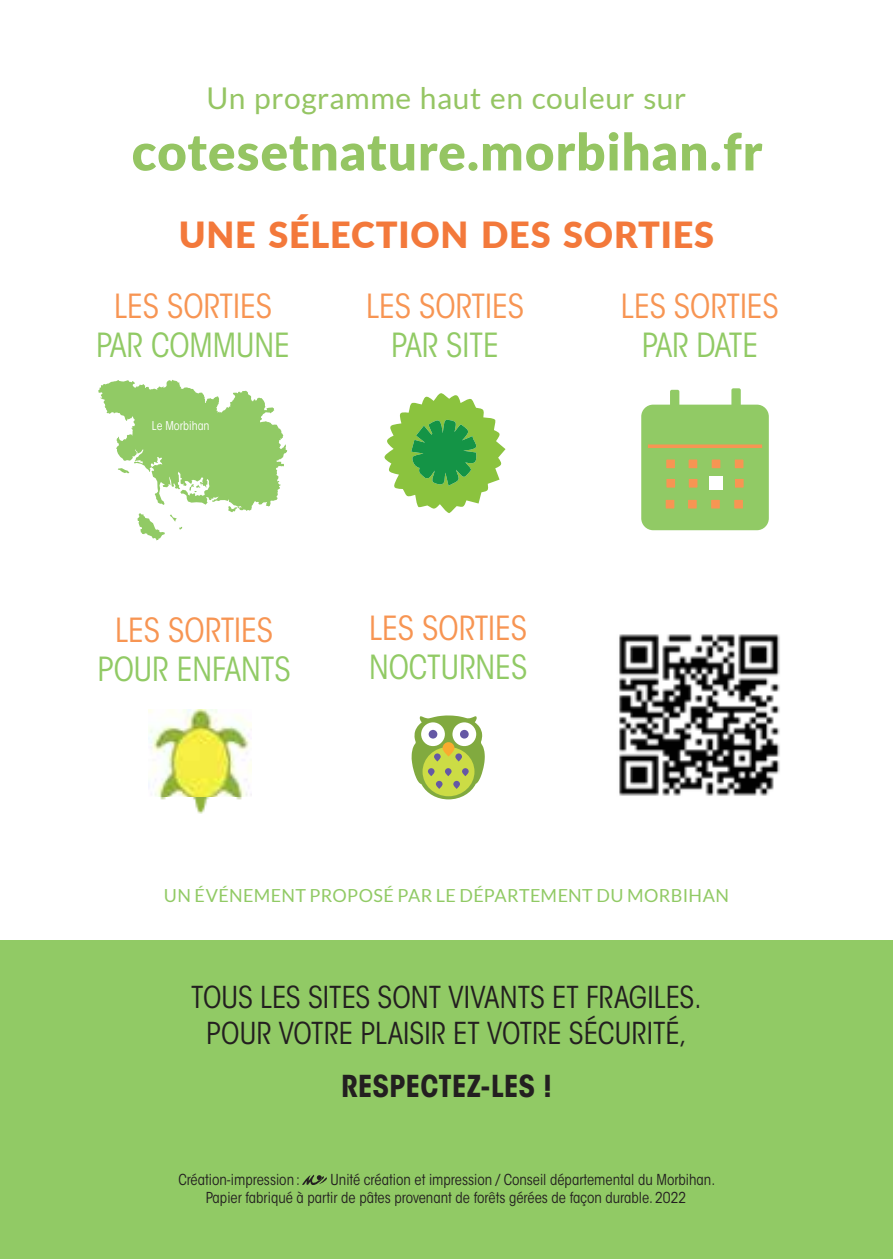
<style>
.page{position:relative;width:893px;height:1259px;background:#fff}
.page>*{position:absolute;margin:0;border:0;box-sizing:border-box;transform-origin:0 0}
.t1{font:900 51px "Lato";letter-spacing:.025em;color:#95c563}
.t2{font:900 36px "Lato";letter-spacing:.025em;color:#f3793b}
.t3{font:condensed 33px "ITC Avant Garde Std";color:#f79553}
.t4{font:condensed 33px "ITC Avant Garde Std";color:#91ca65}
.t5{font:condensed 30px/36px "ITC Avant Garde Std";color:#231f20;text-align:center}
.t6{font:30px "Lato";letter-spacing:.02em;color:#95c563}
.t7{font:700 condensed 30px "ITC Avant Garde Std";letter-spacing:-.005em;color:#231f20}
.t8{font:18px "Lato";letter-spacing:.02em;color:#91ca65}
.t9{font:condensed 15px/18px "ITC Avant Garde Std";color:#231f20}
.t10{font:condensed 12px "ITC Avant Garde Std";color:#fff}
</style>
<div class="page">
<div style="left:0;top:940px;width:893px;height:319px;background:#91ca65"></div>
<svg style="left:412px;top:715px;width:73px;height:84px"></svg>
<div style="left:460px;top:730px;width:9px;height:8px;background:#6558a5;border-radius:50%"></div>
<div style="left:429px;top:730px;width:8px;height:8px;background:#6558a5;border-radius:50%"></div>
<div style="left:423px;top:747px;width:51px;height:49px;background:#ccdc45;border-radius:50%"></div>
<div style="left:434px;top:753px;width:7px;height:8px;background:#6558a5;border-radius:50%"></div>
<div style="left:443px;top:742px;width:11px;height:14px;background:#faab2f;border-radius:6px"></div>
<div style="left:455px;top:753px;width:7px;height:8px;background:#6558a5;border-radius:50%"></div>
<div style="left:436px;top:781px;width:7px;height:8px;background:#6558a5;border-radius:50%"></div>
<svg style="left:453px;top:781px;width:7px;height:8px"></svg>
<svg style="left:445px;top:768px;width:7px;height:8px"></svg>
<svg style="left:428px;top:768px;width:7px;height:8px"></svg>
<svg style="left:462px;top:768px;width:7px;height:8px"></svg>
<svg style="left:384px;top:393px;width:121px;height:120px"></svg>
<svg style="left:98px;top:380px;width:189px;height:160px"></svg>
<div style="left:641px;top:405px;width:128px;height:125px;background:#91ca65;border-radius:12px"></div>
<svg style="left:648px;top:444px;width:115px;height:4px"></svg>
<div style="left:663px;top:456px;width:15px;height:15px;background:#f79553;border:3px solid #91ca65"></div>
<div style="left:686px;top:456px;width:14px;height:15px;background:#f79553;border:3px solid #91ca65"></div>
<div style="left:709px;top:456px;width:14px;height:15px;background:#f79553;border:3px solid #91ca65"></div>
<div style="left:732px;top:456px;width:14px;height:15px;background:#f79553;border:3px solid #91ca65"></div>
<div style="left:663px;top:476px;width:15px;height:14px;background:#f79553;border:3px solid #91ca65"></div>
<div style="left:686px;top:476px;width:14px;height:14px;background:#f79553;border:3px solid #91ca65"></div>
<div style="left:709px;top:476px;width:14px;height:14px;background:#fff"></div>
<div style="left:732px;top:476px;width:15px;height:14px;background:#f79553;border:3px solid #91ca65"></div>
<div style="left:663px;top:497px;width:14px;height:14px;background:#f79553;border:3px solid #91ca65"></div>
<div style="left:685px;top:497px;width:15px;height:14px;background:#f79553;border:3px solid #91ca65"></div>
<div style="left:708px;top:497px;width:15px;height:14px;background:#f79553;border:3px solid #91ca65"></div>
<div style="left:731px;top:497px;width:15px;height:14px;background:#f79553;border:3px solid #91ca65"></div>
<div style="left:670px;top:390px;width:9px;height:32px;background:#91ca65;border-radius:2px"></div>
<div style="left:731px;top:388px;width:10px;height:33px;background:#91ca65;border-radius:2px"></div>
<img style="left:148px;top:709px;width:104px;height:104px">
<img style="left:619px;top:634px;width:161px;height:162px">
<svg style="left:302px;top:1174px;width:25px;height:11px"></svg>
<h3 class="t6" style="left:206px;top:82px;width:481px">Un programme haut en couleur sur</h3>
<h1 class="t1" style="left:132px;top:113px;width:632px">cotesetnature.morbihan.fr</h1>
<h2 class="t2" style="left:179px;top:207px;width:537px">UNE SÉLECTION DES SORTIES</h2>
<h3 class="t3" style="left:114px;top:286px;width:159px">LES SORTIES</h3>
<h3 class="t4" style="left:96px;top:325px;width:195px">PAR COMMUNE</h3>
<p class="t10" style="left:152px;top:418px;width:59px">Le Morbihan</p>
<h3 class="t3" style="left:115px;top:610px;width:159px">LES SORTIES</h3>
<h3 class="t4" style="left:98px;top:649px;width:195px">POUR ENFANTS</h3>
<h3 class="t3" style="left:366px;top:286px;width:159px">LES SORTIES</h3>
<h3 class="t4" style="left:391px;top:325px;width:109px">PAR SITE</h3>
<h3 class="t3" style="left:369px;top:608px;width:159px">LES SORTIES</h3>
<h3 class="t4" style="left:369px;top:647px;width:160px">NOCTURNES</h3>
<h3 class="t3" style="left:621px;top:286px;width:159px">LES SORTIES</h3>
<h3 class="t4" style="left:642px;top:325px;width:118px">PAR DATE</h3>
<p class="t8" style="left:164px;top:885px;width:567px">UN ÉVÉNEMENT PROPOSÉ PAR LE DÉPARTEMENT DU MORBIHAN</p>
<h3 class="t5" style="left:191px;top:979px;width:512px">TOUS LES SITES SONT VIVANTS ET FRAGILES.<br>POUR VOTRE PLAISIR ET VOTRE SÉCURITÉ,</h3>
<h3 class="t7" style="left:341px;top:1067px;width:212px">RESPECTEZ-LES !</h3>
<p class="t9" style="left:178px;top:1170px;width:123px">Création-impression :</p>
<p class="t9" style="left:206px;top:1170px;width:511px;text-indent:125px">Unité création et impression / Conseil départemental du Morbihan.<br>Papier fabriqué à partir de pâtes provenant de forêts gérées de façon durable. 2022</p>
</div>
